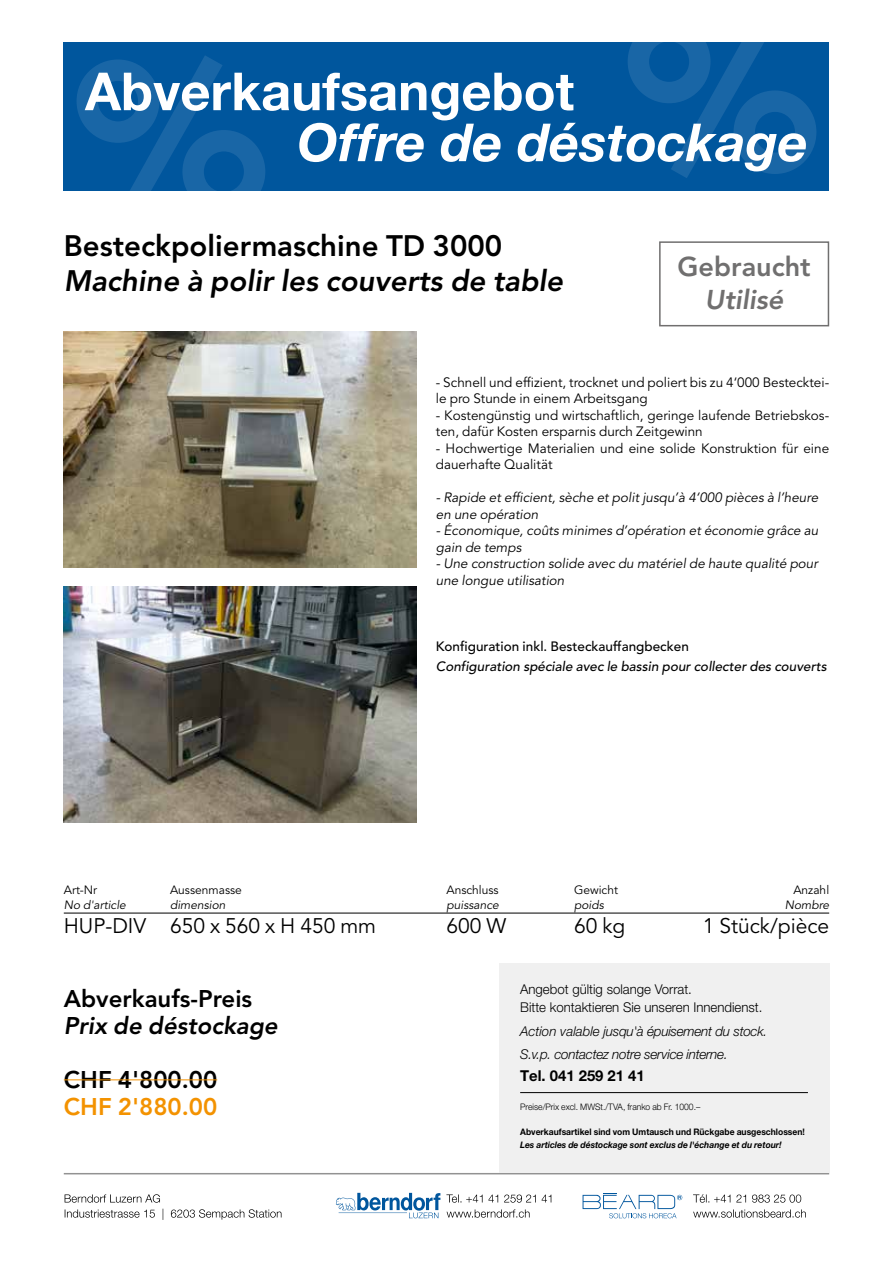
<style>
.page{position:relative;width:893px;height:1263px;background:#fff}
.page>*{position:absolute;margin:0;border:0;box-sizing:border-box;transform-origin:0 0}
.t1{font:700 52.5px "Helvetica Neue LT Pro";color:#fff}
.t2{font:italic 700 52.5px "Helvetica Neue LT Pro";color:#fff}
.t3{font:italic 800 29.4px "Avenir LT Std";color:#000}
.t4{font:800 29.4px "Avenir LT Std";color:#000}
.t5{font:800 27px "Avenir LT Std";color:#706f6f}
.t6{font:italic 800 27px "Avenir LT Std";color:#706f6f}
.t7{font:800 24px "Avenir LT Std";color:#000}
.t8{font:italic 800 24px "Avenir LT Std";color:#000}
.t9{font:800 24px "Avenir LT Std";color:#f39200}
.t10{font:21px "Avenir LT Std";color:#000}
.t11{font:700 15px "Helvetica Neue LT Pro";color:#000}
.t12{font:13.5px/16.5px "Avenir LT Std";color:#000}
.t13{font:italic 13.5px/16.5px "Avenir LT Std";color:#000}
.t14{font:italic 300 13.5px/22.5px "Helvetica Neue LT Pro";letter-spacing:-.02em;color:#000}
.t15{font:300 13.5px/18px "Helvetica Neue LT Pro";color:#000}
.t16{font:italic 500 13.5px "Avenir LT Std";color:#000}
.t17{font:500 13.5px "Avenir LT Std";color:#000}
.t18{font:italic 12px "Avenir LT Std";color:#000}
.t19{font:12px "Avenir LT Std";color:#000}
.t20{font:700 9px "Helvetica Neue LT Pro";color:#000;scale:.95 1}
.t21{font:italic 700 9px "Helvetica Neue LT Pro";color:#000;scale:.95 1}
.t22{font:300 9px "Helvetica Neue LT Pro";color:#000;scale:.95 1}
</style>
<div class="page">
<div style="left:64px;top:43px;width:765px;height:148px;background:#00569d"></div>
<hr style="left:64px;top:1173px;width:765px;height:1px;background:#929292">
<svg style="left:77px;top:56px;width:188px;height:135px"></svg>
<svg style="left:628px;top:42px;width:188px;height:136px"></svg>
<svg style="left:583px;top:1193px;width:99px;height:25px"></svg>
<svg style="left:693px;top:1209px;width:113px;height:9px"></svg>
<svg style="left:693px;top:1194px;width:108px;height:9px"></svg>
<svg style="left:336px;top:1193px;width:104px;height:25px"></svg>
<svg style="left:447px;top:1209px;width:83px;height:9px"></svg>
<svg style="left:446px;top:1194px;width:105px;height:9px"></svg>
<svg style="left:65px;top:1209px;width:216px;height:11px"></svg>
<svg style="left:65px;top:1194px;width:95px;height:9px"></svg>
<div style="left:499px;top:963px;width:330px;height:209px;background:#f0f0f0"></div>
<hr style="left:520px;top:1092px;width:288px;height:1px;background:#000">
<hr style="left:64px;top:913px;width:765px;height:1px;background:#000">
<img style="left:64px;top:332px;width:353px;height:235px">
<hr style="left:64px;top:1079px;width:153px;height:1px;background:#f39200">
<img style="left:64px;top:587px;width:353px;height:235px">
<div style="left:659px;top:241px;width:170px;height:85px;border:2px solid #706f6f"></div>
<h1 class="t1" style="left:85px;top:59px;width:491px">Abverkaufsangebot</h1>
<h1 class="t2" style="left:297px;top:110px;width:512px">Offre de déstockage</h1>
<h2 class="t4" style="left:64px;top:228px;width:440px">Besteckpoliermaschine TD 3000</h2>
<h2 class="t3" style="left:64px;top:264px;width:501px">Machine à polir les couverts de table</h2>
<h3 class="t5" style="left:678px;top:251px;width:135px">Gebraucht</h3>
<h3 class="t6" style="left:705px;top:284px;width:80px">Utilisé</h3>
<p class="t12" style="left:436px;top:374px;width:395px">- Schnell und effizient, trocknet und poliert bis zu 4‘000 Bestecktei&shy;le pro Stunde in einem Arbeitsgang</p>
<p class="t12" style="left:436px;top:407px;width:395px">- Kostengünstig und wirtschaftlich, geringe laufende Betriebskos&shy;ten, dafür Kosten ersparnis durch Zeitgewinn</p>
<p class="t12" style="left:436px;top:440px;width:395px">- Hochwertige Materialien und eine solide Konstruktion für eine dauerhafte Qualität</p>
<p class="t13" style="left:436px;top:490px;width:384px">- Rapide et efficient, sèche et polit jusqu’à 4‘000 pièces à l’heure en une opération</p>
<p class="t13" style="left:436px;top:523px;width:384px">- Économique, coûts minimes d’opération et économie grâce au gain de temps</p>
<p class="t13" style="left:436px;top:556px;width:384px">- Une construction solide avec du matériel de haute qualité pour une longue utilisation</p>
<p class="t17" style="left:436px;top:638px;width:254px">Konfiguration inkl. Besteckauffangbecken</p>
<p class="t16" style="left:436px;top:659px;width:392px">Configuration spéciale avec le bassin pour collecter des couverts</p>
<p class="t19" style="left:64px;top:882px;width:35px">Art-Nr</p>
<p class="t19" style="left:170px;top:882px;width:73px">Aussenmasse</p>
<p class="t19" style="left:446px;top:882px;width:54px">Anschluss</p>
<p class="t19" style="left:574px;top:882px;width:45px">Gewicht</p>
<p class="t19" style="left:793px;top:882px;width:37px">Anzahl</p>
<p class="t18" style="left:64px;top:897px;width:64px">No d'article</p>
<p class="t18" style="left:170px;top:897px;width:57px">dimension</p>
<p class="t18" style="left:446px;top:897px;width:54px">puissance</p>
<p class="t18" style="left:574px;top:897px;width:31px">poids</p>
<p class="t18" style="left:785px;top:897px;width:46px">Nombre</p>
<h3 class="t10" style="left:64px;top:913px;width:314px">HUP-DIV 650 x 560 x H 450 mm</h3>
<h3 class="t10" style="left:446px;top:913px;width:61px">600 W</h3>
<h3 class="t10" style="left:574px;top:913px;width:53px">60 kg</h3>
<h3 class="t10" style="left:703px;top:913px;width:128px">1 Stück/pièce</h3>
<h3 class="t7" style="left:64px;top:984px;width:190px">Abverkaufs-Preis</h3>
<h3 class="t8" style="left:64px;top:1011px;width:215px">Prix de déstockage</h3>
<h3 class="t7" style="left:64px;top:1065px;width:155px">CHF 4'800.00</h3>
<h3 class="t9" style="left:64px;top:1092px;width:155px">CHF 2'880.00</h3>
<p class="t15" style="left:520px;top:980px;width:244px">Angebot gültig solange Vorrat.<br>Bitte kontaktieren Sie unseren Innendienst.</p>
<p class="t14" style="left:520px;top:1020px;width:248px">Action valable jusqu'à épuisement du stock.<br>S.v.p. contactez notre service interne.</p>
<p class="t11" style="left:520px;top:1066px;width:126px">Tel. 041 259 21 41</p>
<p class="t22" style="left:520px;top:1101px;width:191px">Preise/Prix excl. MWSt./TVA, franko ab Fr. 1000.–</p>
<p class="t20" style="left:520px;top:1127px;width:301px">Abverkaufsartikel sind vom Umtausch und Rückgabe ausgeschlossen!</p>
<p class="t21" style="left:520px;top:1139px;width:277px">Les articles de déstockage sont exclus de l'échange et du retour!</p>
</div>
